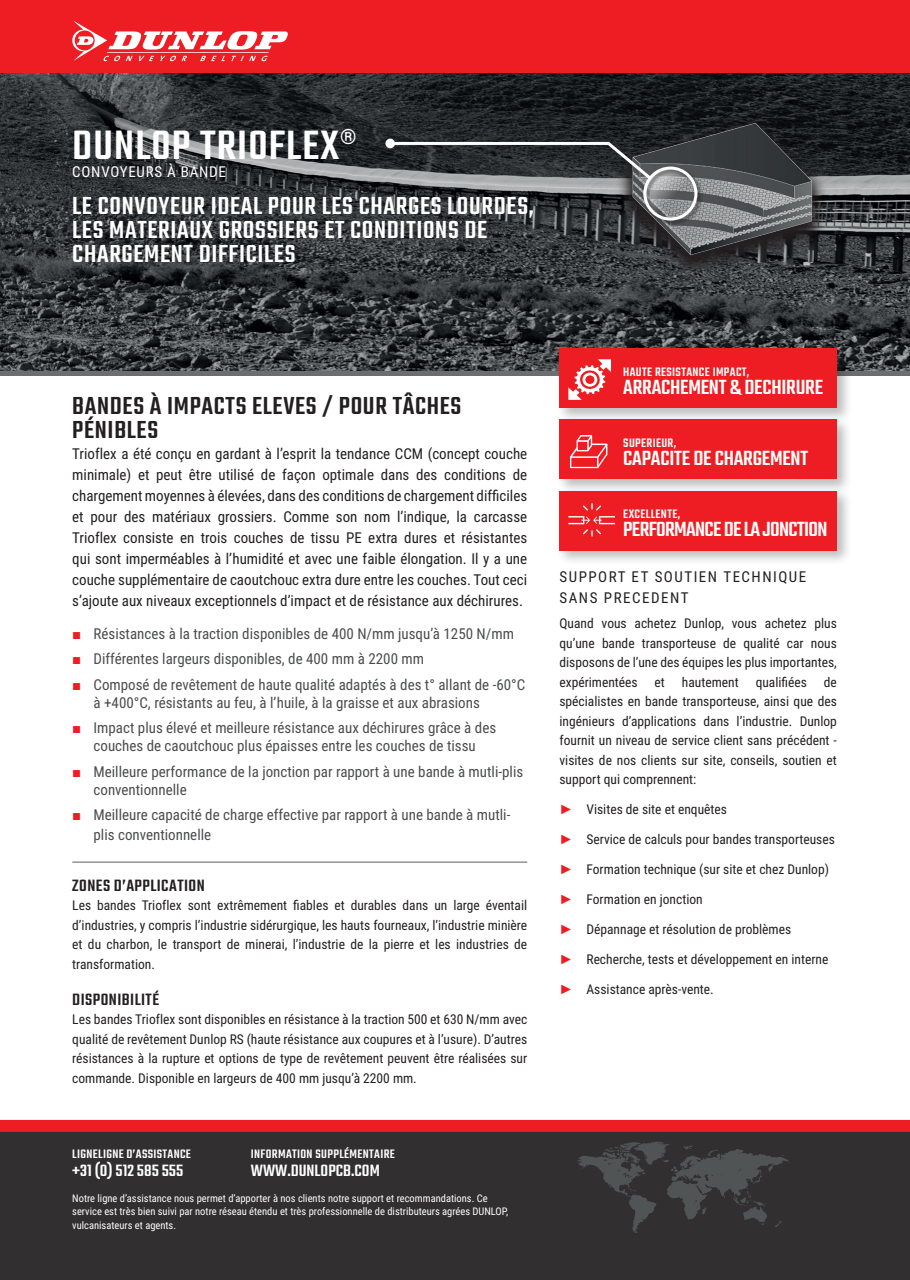
<style>
.page{position:relative;width:910px;height:1280px;background:#fff}
.page>*{position:absolute;margin:0;border:0;box-sizing:border-box;transform-origin:0 0}
.t1{font:500 45px "Teko";letter-spacing:.025em;color:#fff}
.t2{font:500 27px/24px "Teko";letter-spacing:.025em;color:#fff}
.t3{font:500 27px/24px "Teko";letter-spacing:.025em;color:#231f20}
.t4{font:500 22.5px "Teko";letter-spacing:-.01em;color:#fff}
.t5{font:500 22.5px "Teko";letter-spacing:-.03em;color:#fff}
.t6{font:500 18px "Teko";letter-spacing:.025em;color:#231f20}
.t7{font:500 18px "Teko";color:#fff}
.t8{font:15px/21px "Roboto Condensed";color:#231f20;text-align:justify}
.t9{font:15px/18px "Roboto Condensed";color:#4b4c4d}
.t10{font:15px/21px "Roboto Condensed";letter-spacing:.1em;color:#231f20}
.t11{font:15px "Roboto Condensed";letter-spacing:.05em;color:#fff}
.t12{font:13.5px/19.5px "Roboto Condensed";color:#231f20;text-align:justify}
.t13{font:500 13.5px "Teko";letter-spacing:.025em;color:#fff}
.t14{font:10.5px/13.5px "Roboto Condensed";color:#fff}
.s1{font-family:"Arial";color:#ee1d23}
</style>
<div class="page">
<div style="left:0;top:0;width:910px;height:73px;background:#ee1d23"></div>
<svg style="left:72px;top:21px;width:216px;height:40px"></svg>
<svg style="left:0;top:1120px;width:910px;height:160px;background:#412d2e"></svg>
<img style="left:0;top:73px;width:910px;height:298px">
<hr style="left:0;top:371px;width:910px;height:4px;background:#6c6d70">
<hr style="left:72px;top:861px;width:455px;height:2px;background:#919396">
<svg style="left:577px;top:1141px;width:213px;height:92px;background:#3a3a3b"></svg>
<div style="left:556px;top:345px;width:296px;height:78px;background:#231f20;opacity:.3"></div>
<div style="left:559px;top:349px;width:278px;height:59px;background:#ee1d23"></div>
<div style="left:556px;top:416px;width:296px;height:78px;background:#231f20;opacity:.3"></div>
<div style="left:559px;top:420px;width:278px;height:59px;background:#ee1d23"></div>
<div style="left:556px;top:488px;width:296px;height:77px;background:#231f20;opacity:.3"></div>
<div style="left:559px;top:491px;width:278px;height:59px;background:#ee1d23"></div>
<svg style="left:568px;top:359px;width:43px;height:41px"></svg>
<svg style="left:615px;top:265px;width:214px;height:15px;background:#3d4143"></svg>
<img style="left:590px;top:113px;width:271px;height:152px">
<div style="left:643px;top:166px;width:61px;height:61px;background:#231f20;opacity:.65"></div>
<div style="left:643px;top:167px;width:54px;height:54px;border:3px solid #fff;border-radius:50%"></div>
<svg style="left:387px;top:140px;width:266px;height:42px;background:#4d5052"></svg>
<div style="left:385px;top:139px;width:10px;height:9px;background:#fff;border-radius:50%"></div>
<svg style="left:570px;top:435px;width:37px;height:33px"></svg>
<svg style="left:583px;top:503px;width:18px;height:7px"></svg>
<svg style="left:568px;top:516px;width:47px;height:21px"></svg>
<h1 class="t1" style="left:72px;top:119px;width:286px">DUNLOP TRIOFLEX<sup>®</sup></h1>
<p class="t11" style="left:72px;top:161px;width:155px">CONVOYEURS À BANDE</p>
<h2 class="t2" style="left:72px;top:195px;width:463px">LE CONVOYEUR IDEAL POUR LES CHARGES LOURDES,<br>LES MATERIAUX GROSSIERS ET CONDITIONS DE<br>CHARGEMENT DIFFICILES</h2>
<h2 class="t3" style="left:72px;top:396px;width:391px">BANDES À IMPACTS ELEVES / POUR TÂCHES<br>PÉNIBLES</h2>
<p class="t8" style="left:72px;top:442px;width:456px">Trioflex a été conçu en gardant à l’esprit la tendance CCM (concept couche minimale) et peut être utilisé de façon optimale dans des conditions de chargement moyennes à élevées, dans des conditions de chargement difficiles et pour des matériaux grossiers. Comme son nom l’indique, la carcasse Trioflex consiste en trois couches de tissu PE extra dures et résistantes qui sont imperméables à l’humidité et avec une faible élongation. Il y a une couche supplémentaire de caoutchouc extra dure entre les couches. Tout ceci s’ajoute aux niveaux exceptionnels d’impact et de résistance aux déchirures.</p>
<p class="t9" style="left:72px;top:624px;width:443px"><span class="s1">■</span> Résistances à la traction disponibles de 400 N/mm jusqu’à 1250 N/mm</p>
<p class="t9" style="left:72px;top:649px;width:353px"><span class="s1">■</span> Différentes largeurs disponibles, de 400 mm à 2200 mm</p>
<p class="t9" style="left:94px;top:675px;width:433px;text-indent:-21px"><span class="s1">■</span> Composé de revêtement de haute qualité adaptés à des t° allant de -60°C à +400°C, résistants au feu, à l’huile, à la graisse et aux abrasions</p>
<p class="t9" style="left:72px;top:718px;width:425px;text-align:center"><span class="s1">■</span> Impact plus élevé et meilleure résistance aux déchirures grâce à des couches de caoutchouc plus épaisses entre les couches de tissu</p>
<p class="t9" style="left:94px;top:762px;width:431px;text-indent:-21px"><span class="s1">■</span> Meilleure performance de la jonction par rapport à une bande à mutli-plis conventionnelle</p>
<p class="t9" style="left:94px;top:805px;width:418px;line-height:19.5px;text-indent:-21px"><span class="s1">■</span> Meilleure capacité de charge effective par rapport à une bande à mutli&shy;plis conventionnelle</p>
<h3 class="t6" style="left:72px;top:875px;width:134px">ZONES D’APPLICATION</h3>
<p class="t12" style="left:72px;top:895px;width:456px">Les bandes Trioflex sont extrêmement fiables et durables dans un large éventail d’industries, y compris l’industrie sidérurgique, les hauts fourneaux, l’industrie minière et du charbon, le transport de minerai, l’industrie de la pierre et les industries de transformation.</p>
<h3 class="t6" style="left:72px;top:989px;width:88px">DISPONIBILITÉ</h3>
<p class="t12" style="left:72px;top:1009px;width:456px">Les bandes Trioflex sont disponibles en résistance à la traction 500 et 630 N/mm avec qualité de revêtement Dunlop RS (haute résistance aux coupures et à l’usure). D’autres résistances à la rupture et options de type de revêtement peuvent être réalisées sur commande. Disponible en largeurs de 400 mm jusqu’à 2200 mm.</p>
<p class="t13" style="left:251px;top:1145px;width:146px">INFORMATION SUPPLÉMENTAIRE</p>
<h3 class="t7" style="left:251px;top:1159px;width:130px">WWW.DUNLOPCB.COM</h3>
<p class="t13" style="left:72px;top:1145px;width:120px">LIGNELIGNE D’ASSISTANCE</p>
<h3 class="t7" style="left:72px;top:1159px;width:113px">+31 (0) 512 585 555</h3>
<p class="t14" style="left:72px;top:1191px;width:437px">Notre ligne d’assistance nous permet d’apporter à nos clients notre support et recommandations. Ce service est très bien suivi par notre réseau étendu et très professionnelle de distributeurs agrées DUNLOP, vulcanisateurs et agents.</p>
<p class="t13" style="left:623px;top:364px;width:128px">HAUTE RESISTANCE IMPACT,</p>
<h3 class="t4" style="left:623px;top:374px;width:201px">ARRACHEMENT &amp; DECHIRURE</h3>
<p class="t13" style="left:623px;top:435px;width:55px">SUPERIEUR,</p>
<h3 class="t4" style="left:623px;top:445px;width:186px">CAPACITE DE CHARGEMENT</h3>
<p class="t13" style="left:623px;top:506px;width:59px">EXCELLENTE,</p>
<h3 class="t5" style="left:623px;top:516px;width:206px">PERFORMANCE DE LA JONCTION</h3>
<p class="t10" style="left:559px;top:565px;width:248px">SUPPORT ET SOUTIEN TECHNIQUE<br>SANS PRECEDENT</p>
<p class="t12" style="left:559px;top:613px;width:279px">Quand vous achetez Dunlop, vous achetez plus qu’une bande transporteuse de qualité car nous disposons de l’une des équipes les plus importantes, expérimentées</p>
<p class="t12" style="left:655px;top:672px;width:12px">et</p>
<p class="t12" style="left:682px;top:672px;width:58px">hautement</p>
<p class="t12" style="left:756px;top:672px;width:53px">qualifiées</p>
<p class="t12" style="left:559px;top:672px;width:279px;text-indent:264px">de spécialistes en bande transporteuse, ainsi que des ingénieurs d’applications dans l’industrie. Dunlop fournit un niveau de service client sans précédent - visites de nos clients sur site, conseils, soutien et support qui comprennent:</p>
<p class="t12" style="left:559px;top:799px;width:169px"><span class="s1">►</span> Visites de site et enquêtes</p>
<p class="t12" style="left:559px;top:829px;width:277px"><span class="s1">►</span> Service de calculs pour bandes transporteuses</p>
<p class="t12" style="left:559px;top:859px;width:271px"><span class="s1">►</span> Formation technique (sur site et chez Dunlop)</p>
<p class="t12" style="left:559px;top:889px;width:145px"><span class="s1">►</span> Formation en jonction</p>
<p class="t12" style="left:559px;top:919px;width:233px"><span class="s1">►</span> Dépannage et résolution de problèmes</p>
<p class="t12" style="left:559px;top:949px;width:270px"><span class="s1">►</span> Recherche, tests et développement en interne</p>
<p class="t12" style="left:559px;top:979px;width:156px"><span class="s1">►</span> Assistance après-vente.</p>
</div>
